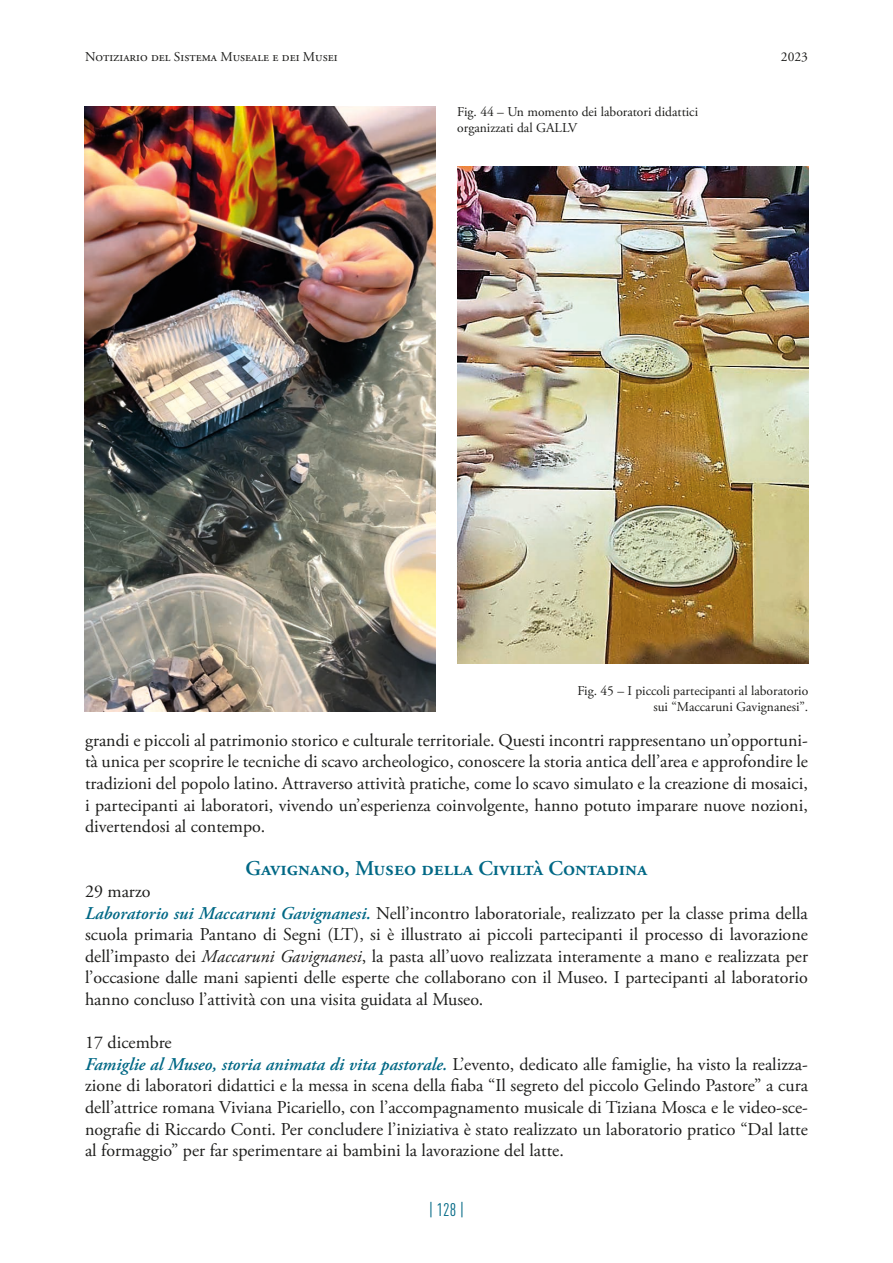
<style>
.page{position:relative;width:893px;height:1263px;background:#fff}
.page>*{position:absolute;margin:0;border:0;box-sizing:border-box;transform-origin:0 0}
.t1{font:600 21px "Adobe Garamond Pro";color:#006885}
.t2{font:18px/21.6px "Adobe Garamond Pro";color:#1d1d1b}
.t3{font:18px "DIN Cond";color:#006885}
.t4{font:13.5px/16.2px "Adobe Garamond Pro";color:#1d1d1b}
.s1{font-weight:600;font-style:italic;color:#006885}
.s2{font-style:italic}
</style>
<div class="page">
<img style="left:85px;top:106px;width:351px;height:605px">
<img style="left:457px;top:167px;width:351px;height:497px">
<p class="t4" style="left:85px;top:49px;width:254px">Notiziario del Sistema Museale e dei Musei</p>
<p class="t4" style="left:781px;top:49px;width:28px">2023</p>
<p class="t4" style="left:457px;top:104px;width:242px">Fig. 44 – Un momento dei laboratori didattici organizzati dal GALLV</p>
<p class="t4" style="left:577px;top:683px;width:232px;text-align:right">Fig. 45 – I piccoli partecipanti al laboratorio sui “Maccaruni Gavignanesi”.</p>
<p class="t2" style="left:85px;top:730px;width:724px;text-align:justify">grandi e piccoli al patrimonio storico e culturale territoriale. Questi incontri rappresentano un’opportuni&shy;tà unica per scoprire le tecniche di scavo archeologico, conoscere la storia antica dell’area e approfondire le tradizioni del popolo latino. Attraverso attività pratiche, come lo scavo simulato e la creazione di mosaici, i partecipanti ai laboratori, vivendo un’esperienza coinvolgente, hanno potuto imparare nuove nozioni, divertendosi al contempo.</p>
<p class="t1" style="left:246px;top:857px;width:403px">Gavignano, Museo della Civiltà Contadina</p>
<p class="t2" style="left:85px;top:881px;width:724px">29 marzo<br><span class="s1">Laboratorio sui Maccaruni Gavignanesi.</span> Nell’incontro laboratoriale, realizzato per la classe prima della scuola primaria Pantano di Segni (LT), si è illustrato ai piccoli partecipanti il processo di lavorazione dell’impasto dei <span class="s2">Maccaruni Gavignanesi</span>, la pasta all’uovo realizzata interamente a mano e realizzata per l’occasione dalle mani sapienti delle esperte che collaborano con il Museo. I partecipanti al laboratorio hanno concluso l’attività con una visita guidata al Museo.</p>
<p class="t2" style="left:85px;top:1032px;width:724px">17 dicembre<br><span class="s1">Famiglie al Museo, storia animata di vita pastorale.</span> L’evento, dedicato alle famiglie, ha visto la realizza&shy;zione di laboratori didattici e la messa in scena della fiaba “Il segreto del piccolo Gelindo Pastore” a cura dell’attrice romana Viviana Picariello, con l’accompagnamento musicale di Tiziana Mosca e le video-sce&shy;nografie di Riccardo Conti. Per concludere l’iniziativa è stato realizzato un laboratorio pratico “Dal latte al formaggio” per far sperimentare ai bambini la lavorazione del latte.</p>
<p class="t3" style="left:429px;top:1199px;width:37px">| 128 |</p>
</div>
